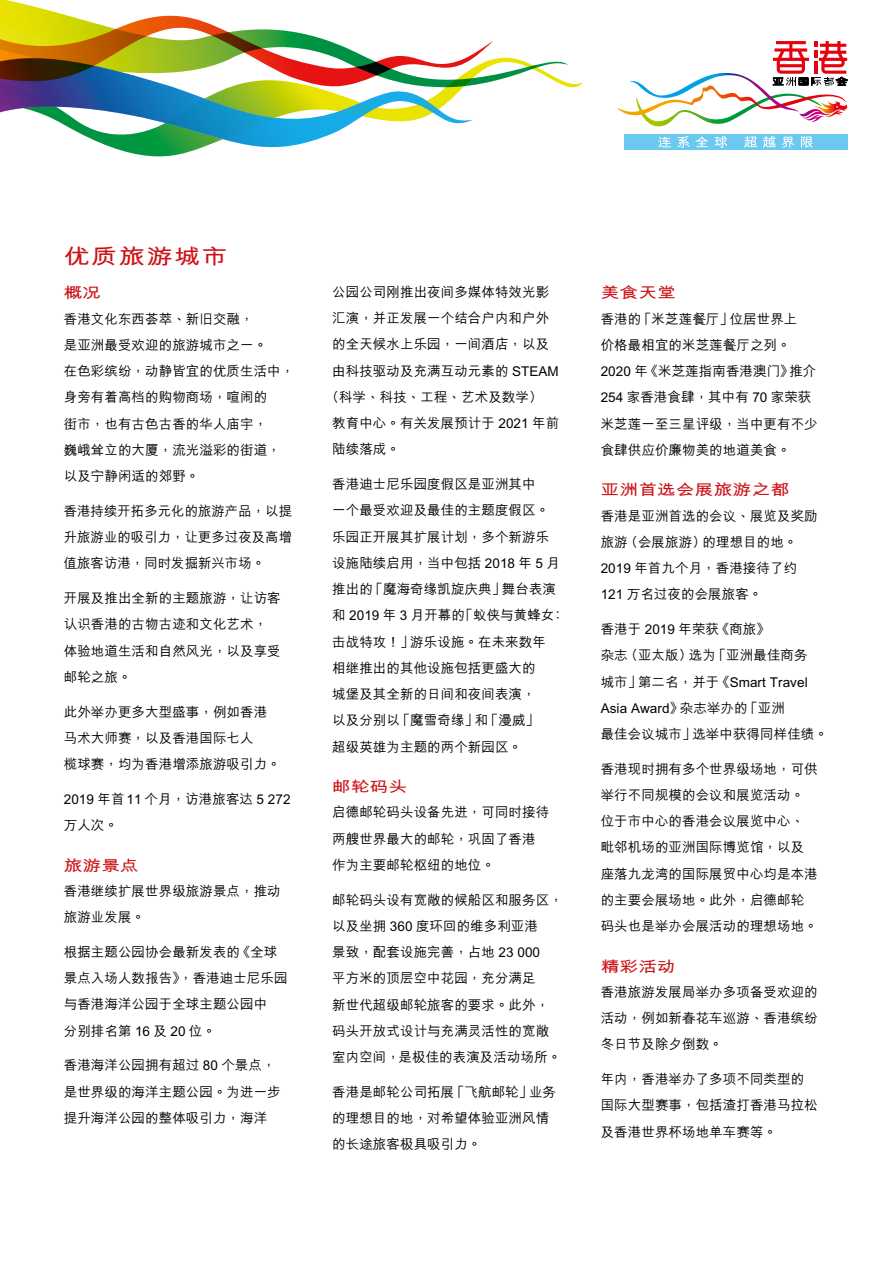
<style>
.page{position:relative;width:893px;height:1263px;background:#fff}
.page>*{position:absolute;margin:0;border:0;box-sizing:border-box;transform-origin:0 0}
.t1{font:700 21px "M Hei HKS";letter-spacing:.05em;color:#cc1216;scale:1.25 1}
.t2{font:700 15px "M Hei HKS";letter-spacing:.005em;color:#cc1216;scale:1.25 1}
.t3{font:500 13.5px/26.2px "M Hei HKS";letter-spacing:.005em;color:#000}
</style>
<div class="page">
<svg style="left:493px;top:58px;width:90px;height:30px"></svg>
<svg style="left:111px;top:147px;width:161px;height:10px"></svg>
<svg style="left:0;top:0;width:493px;height:147px"></svg>
<div style="left:624px;top:134px;width:223px;height:16px;background:#6bc9f0"></div>
<svg style="left:617px;top:41px;width:230px;height:107px"></svg>
<h1 class="t1" style="left:64px;top:241px;width:133px">優質旅遊城市</h1>
<p class="t2" style="left:64px;top:282px;width:32px">概況</p>
<p class="t3" style="left:64px;top:304px;width:232px">香港文化東西薈萃、新舊交融，<br>是亞洲最受歡迎的旅遊城市之一。<br>在色彩繽紛，動靜皆宜的優質生活中，身旁有着高檔的購物商場，喧鬧的<br>街市，也有古色古香的華人廟宇，<br>巍峨聳立的大廈，流光溢彩的街道，以及寧靜閑適的郊野。</p>
<p class="t3" style="left:64px;top:497px;width:230px;text-align:justify">香港持續開拓多元化的旅遊產品，以提升旅遊業的吸引力，讓更多過夜及高增值旅客訪港，同時發掘新興市場。</p>
<p class="t3" style="left:64px;top:584px;width:219px">開展及推出全新的主題旅遊，讓訪客認識香港的古物古蹟和文化藝術，體驗地道生活和自然風光，以及享受郵輪之旅。</p>
<p class="t3" style="left:64px;top:697px;width:219px">此外舉辦更多大型盛事，例如香港馬術大師賽，以及香港國際七人<br>欖球賽，均為香港增添旅遊吸引力。</p>
<p class="t3" style="left:64px;top:785px;width:228px">2019 年首 11 個月，訪港旅客達 5 272萬人次。</p>
<p class="t2" style="left:64px;top:854px;width:62px">旅遊景點</p>
<p class="t3" style="left:64px;top:876px;width:219px">香港繼續擴展世界級旅遊景點，推動旅遊業發展。</p>
<p class="t3" style="left:64px;top:937px;width:225px">根據主題公園協會最新發表的《全球景點入場人數報告》，香港迪士尼樂園與香港海洋公園於全球主題公園中<br>分別排名第 16 及 20 位。</p>
<p class="t3" style="left:64px;top:1051px;width:219px">香港海洋公園擁有超過 80 個景點，是世界級的海洋主題公園。為進一步提升海洋公園的整體吸引力，海洋</p>
<p class="t3" style="left:332px;top:278px;width:219px">公園公司剛推出夜間多媒體特效光影</p>
<p class="t3" style="left:332px;top:304px;width:219px">匯演，並正發展一個結合戶內和戶外</p>
<p class="t3" style="left:332px;top:330px;width:219px">的全天候水上樂園，一間酒店，以及</p>
<p class="t3" style="left:332px;top:356px;width:228px">由科技驅動及充滿互動元素的 STEAM</p>
<p class="t3" style="left:325px;top:383px;width:219px">（科學、科技、工程、藝術及數學）</p>
<p class="t3" style="left:332px;top:409px;width:228px">教育中心。有關發展預計於 2021 年前</p>
<p class="t3" style="left:332px;top:435px;width:69px">陸續落成。</p>
<p class="t3" style="left:332px;top:470px;width:234px">香港迪士尼樂園度假區是亞洲其中<br>一個最受歡迎及最佳的主題度假區。樂園正開展其擴展計劃，多個新遊樂設施陸續啟用，當中包括 2018 年 5 月推出的「魔海奇緣凱旋慶典」舞台表演和 2019 年 3 月開幕的「蟻俠與黃蜂女：擊戰特攻！」遊樂設施。在未來數年<br>相繼推出的其他設施包括更盛大的<br>城堡及其全新的日間和夜間表演，<br>以及分別以「魔雪奇緣」和「漫威」<br>超級英雄為主題的兩個新園區。</p>
<p class="t2" style="left:332px;top:776px;width:62px">郵輪碼頭</p>
<p class="t3" style="left:332px;top:798px;width:219px">啟德郵輪碼頭設備先進，可同時接待兩艘世界最大的郵輪，鞏固了香港作為主要郵輪樞紐的地位。</p>
<p class="t3" style="left:332px;top:885px;width:232px">郵輪碼頭設有寬敞的候船區和服務區，以及坐擁 360 度環迴的維多利亞港<br>景致，配套設施完善，佔地 23 000<br>平方米的頂層空中花園，充分滿足<br>新世代超級郵輪旅客的要求。此外，碼頭開放式設計與充滿靈活性的寬敞室內空間，是極佳的表演及活動場所。</p>
<p class="t3" style="left:332px;top:1078px;width:225px">香港是郵輪公司拓展「飛航郵輪」業務的理想目的地，對希望體驗亞洲風情的長途旅客極具吸引力。</p>
<p class="t2" style="left:601px;top:282px;width:62px">美食天堂</p>
<p class="t3" style="left:601px;top:304px;width:219px">香港的「米芝蓮餐廳」位居世界上<br>價格最相宜的米芝蓮餐廳之列。<br>2020 年《米芝蓮指南香港澳門》推介<br>254 家香港食肆，其中有 70 家榮獲米芝蓮一至三星評級，當中更有不少食肆供應價廉物美的地道美食。</p>
<p class="t2" style="left:601px;top:479px;width:152px">亞洲首選會展旅遊之都</p>
<p class="t3" style="left:601px;top:501px;width:219px">香港是亞洲首選的會議、展覽及獎勵旅遊（會展旅遊）的理想目的地。<br>2019 年首九個月，香港接待了約<br>121 萬名過夜的會展旅客。</p>
<p class="t3" style="left:601px;top:615px;width:229px">香港於 2019 年榮獲《商旅》<br>雜誌（亞太版）選為「亞洲最佳商務<br>城市」第二名，並於《Smart Travel<br>Asia Award》雜誌舉辦的「亞洲<br>最佳會議城市」選舉中獲得同樣佳績。</p>
<p class="t3" style="left:601px;top:754px;width:219px">香港現時擁有多個世界級場地，可供舉行不同規模的會議和展覽活動。位於市中心的香港會議展覽中心、毗鄰機場的亞洲國際博覽館，以及座落九龍灣的國際展貿中心均是本港的主要會展場地。此外，啟德郵輪碼頭也是舉辦會展活動的理想場地。</p>
<p class="t2" style="left:601px;top:955px;width:62px">精彩活動</p>
<p class="t3" style="left:601px;top:978px;width:219px;text-align:justify">香港旅遊發展局舉辦多項備受歡迎的活動，例如新春花車巡遊、香港繽紛冬日節及除夕倒數。</p>
<p class="t3" style="left:601px;top:1065px;width:219px">年內，香港舉辦了多項不同類型的國際大型賽事，包括渣打香港馬拉松及香港世界盃場地單車賽等。</p>
</div>
